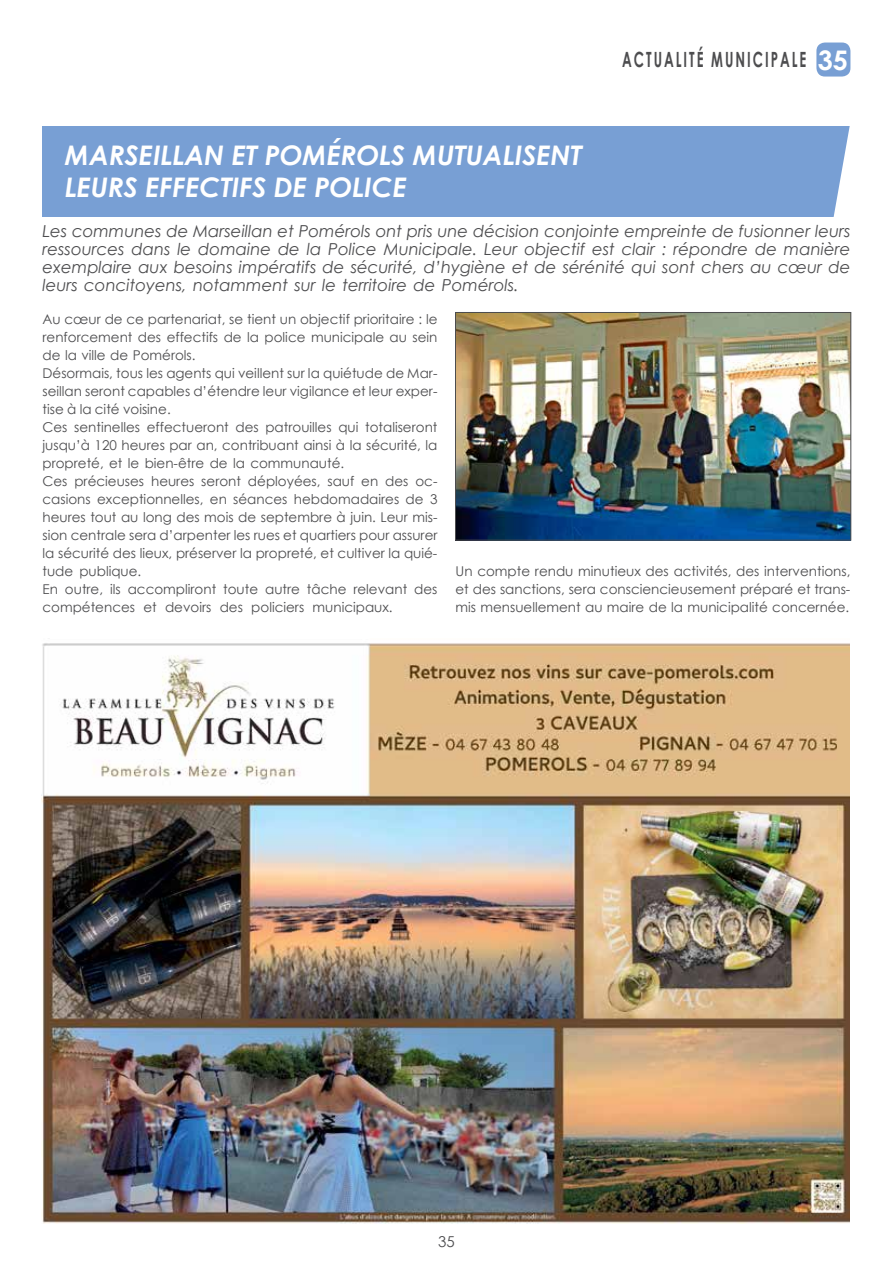
<style>
.page{position:relative;width:893px;height:1263px;background:#fff}
.page>*{position:absolute;margin:0;border:0;box-sizing:border-box;transform-origin:0 0}
.t1{font:italic 700 27px/32.4px "Century Gothic";color:#fff}
.t2{font:700 21px "Century Gothic";letter-spacing:.15em;color:#4d4d4f;scale:.63 1}
.t3{font:italic 16.5px/18px "Century Gothic";color:#4d4d4f;text-align:justify}
.t4{font:15px "Century Gothic";color:#4d4d4f}
.t5{font:13.5px/18px "Century Gothic";color:#4d4d4f}
.s1{font-size:27px;color:#fff}
</style>
<div class="page">
<div style="left:42px;top:126px;width:808px;height:90px;background:#789fd4"></div>
<div style="left:816px;top:43px;width:34px;height:34px;background:#789fd4;border-radius:9px"></div>
<img style="left:457px;top:314px;width:392px;height:224px">
<div style="left:455px;top:312px;width:396px;height:228px;border:1px solid #4d4d4f"></div>
<img style="left:42px;top:643px;width:807px;height:581px">
<svg style="left:833px;top:126px;width:17px;height:91px"></svg>
<h1 class="t1" style="left:65px;top:138px;width:518px">MA RSEILLAN ET POMÉROLS MUTUALISENT<br>LEURS EFFECTIFS DE POLICE</h1>
<h2 class="t2" style="left:622px;top:44px;width:360px">ACTUAL ITÉ MUNICIPAL E <span class="s1">35</span></h2>
<p class="t3" style="left:43px;top:222px;width:810px">Les communes de Marseillan et Pomérols ont pris une décision conjointe empreinte de fusionner leurs ressources dans le domaine de la Police Municipale. Leur objectif est clair : répondre de manière exemplaire aux besoins impératifs de sécurité, d’hygiène et de sérénité qui sont chers au cœur de leurs concitoyens, notamment sur le territoire de Pomérols.</p>
<p class="t5" style="left:43px;top:310px;width:397px">Au cœur de ce partenariat, se tient un objectif prioritaire : le renforcement des effectifs de la police municipale au sein de la ville de Pomérols.<br>Désormais, tous les agents qui veillent sur la quiétude de Mar&shy;seillan seront capables d’étendre leur vigilance et leur exper&shy;tise à la cité voisine.<br>Ces sentinelles effectueront des patrouilles qui totaliseront jusqu’à 120 heures par an, contribuant ainsi à la sécurité, la propreté, et le bien-être de la communauté.<br>Ces précieuses heures seront déployées, sauf en des oc&shy;casions exceptionnelles, en séances hebdomadaires de 3 heures tout au long des mois de septembre à juin. Leur mis&shy;sion centrale sera d’arpenter les rues et quartiers pour assurer la sécurité des lieux, préserver la propreté, et cultiver la quié&shy;tude publique.<br>En outre, ils accompliront toute autre tâche relevant des compétences et devoirs des policiers municipaux.</p>
<p class="t5" style="left:455px;top:562px;width:396px;text-align:justify">Un compte rendu minutieux des activités, des interventions, et des sanctions, sera consciencieusement préparé et trans&shy;mis mensuellement au maire de la municipalité concernée.</p>
<p class="t4" style="left:438px;top:1231px;width:18px">35</p>
</div>
